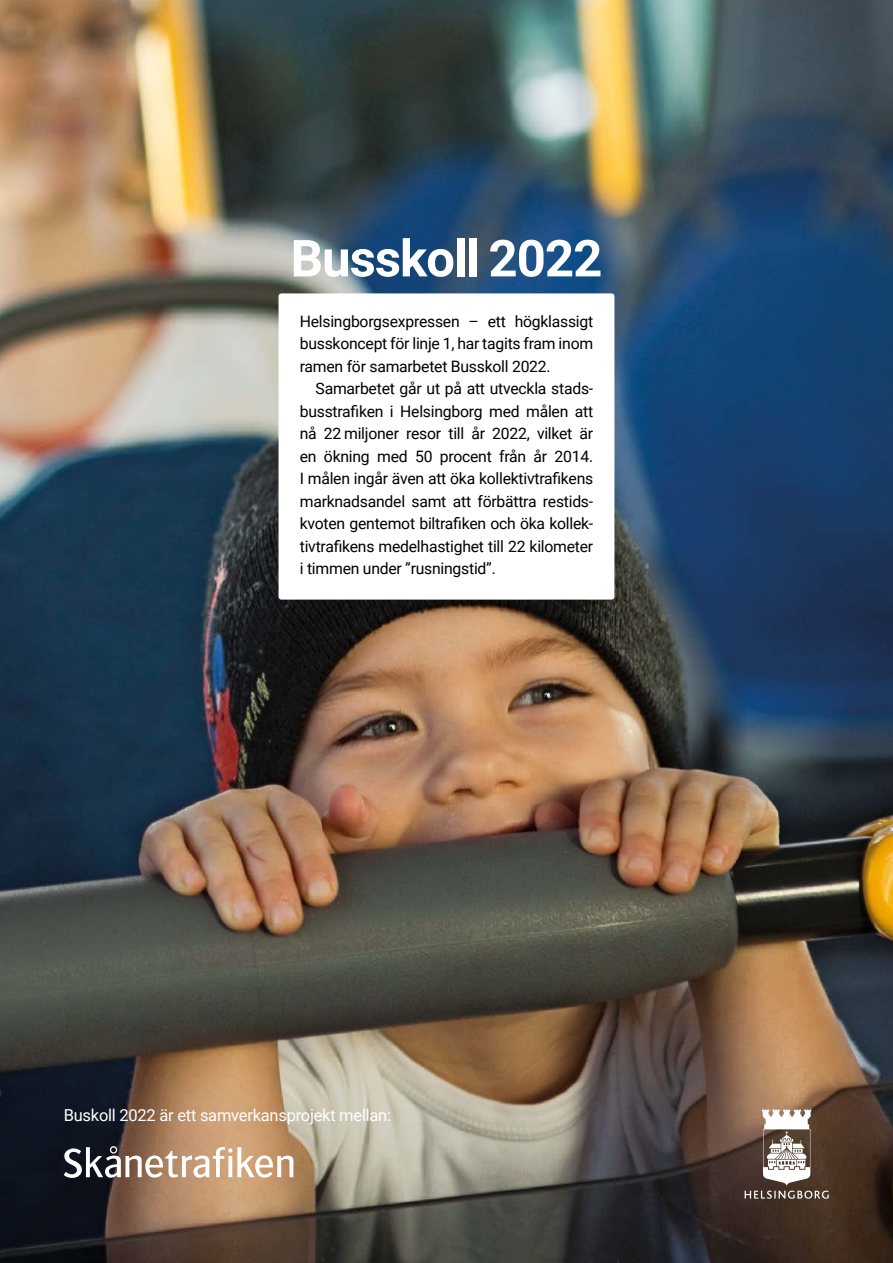
<style>
.page{position:relative;width:893px;height:1263px;background:#fff}
.page>*{position:absolute;margin:0;border:0;box-sizing:border-box;transform-origin:0 0}
.t1{font:700 51px "Roboto";letter-spacing:-.02em;color:#fff}
.t2{font:16.5px "Roboto";letter-spacing:-.015em;color:#fff}
.t3{font:15.75px/22.5px "Roboto";letter-spacing:-.015em;color:#000;text-align:justify}
</style>
<div class="page">
<img style="left:0;top:0;width:893px;height:1263px">
<svg style="left:64px;top:1146px;width:229px;height:32px"></svg>
<svg style="left:745px;top:1109px;width:84px;height:90px"></svg>
<div style="left:279px;top:293px;width:335px;height:307px;background:#fff;border-radius:3px"></div>
<h1 class="t1" style="left:291px;top:223px;width:313px">Busskoll 2022</h1>
<p class="t3" style="left:300px;top:309px;width:295px">Helsingborgsexpressen – ett högklassigt busskoncept för linje 1, har tagits fram inom ramen för samarbetet Busskoll 2022.</p>
<p class="t3" style="left:300px;top:377px;width:295px;text-indent:16px">Samarbetet går ut på att utveckla stads&shy;busstrafiken i Helsingborg med målen att nå 22 miljoner resor till år 2022, vilket är en ökning med 50 procent från år 2014.<br>I målen ingår även att öka kollektivtrafikens marknadsandel samt att förbättra restids&shy;kvoten gentemot biltrafiken och öka kollek&shy;tivtrafikens medelhastighet till 22 kilometer i timmen under ”rusningstid”.</p>
<p class="t2" style="left:64px;top:1104px;width:329px">Buskoll 2022 är ett samverkansprojekt mellan:</p>
</div>
